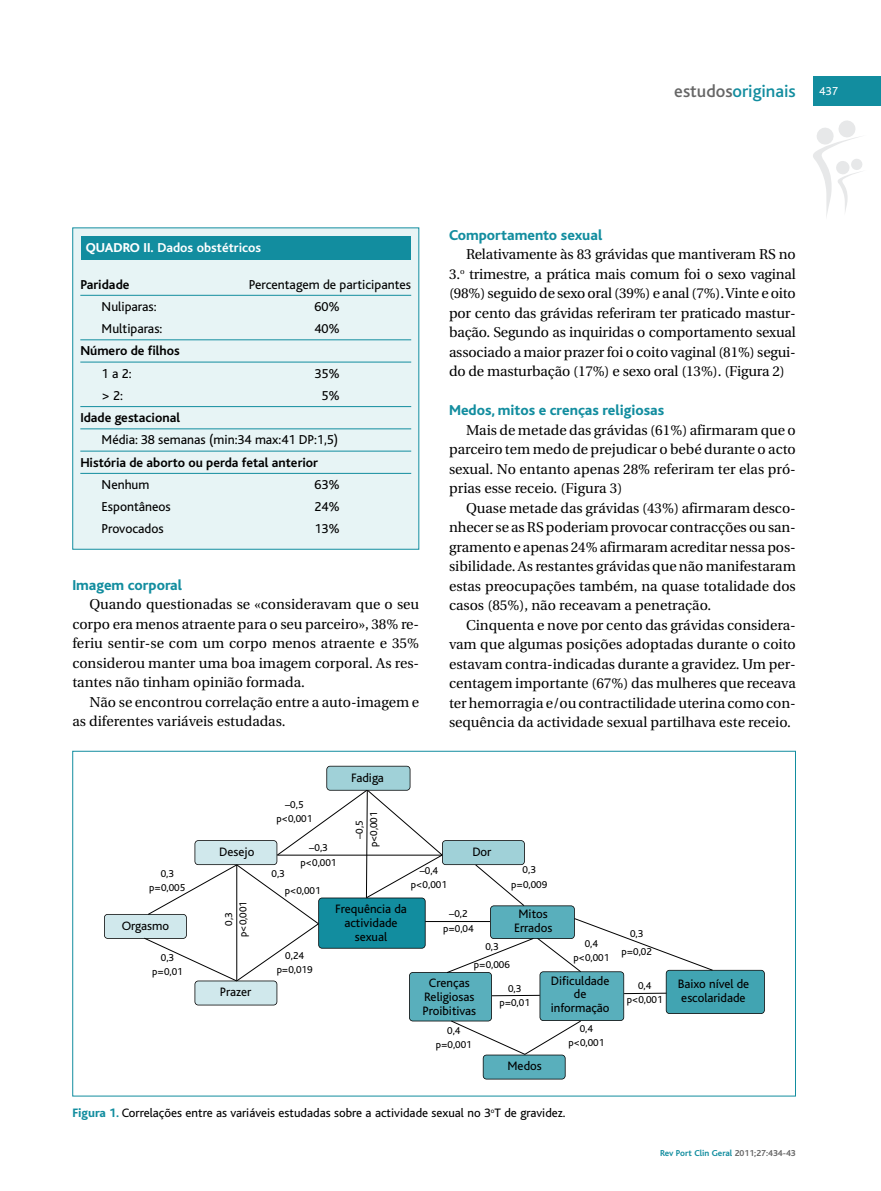
<style>
.page{position:relative;width:881px;height:1191px;background:#fff}
.page>*{position:absolute;margin:0;border:0;box-sizing:border-box;transform-origin:0 0}
.t1{font:500 18px "Bliss";color:#128d9f}
.t2{font:800 15px "Bliss";color:#128d9f}
.t3{font:14.25px/19.5px "Utopia";color:#000;text-align:justify}
.t4{font:13.5px "Bliss";color:#000}
.t5{font:700 13.5px "Bliss";color:#000}
.t6{font:700 13.5px "Bliss";color:#fff}
.t7{font:12.75px/14.2px "Bliss";color:#000;text-align:center}
.t8{font:12px "Bliss";color:#fff}
.t9{font:10.5px/14.2px "Bliss";color:#000;text-align:center}
.t10{font:700 9px "Bliss";color:#128d9f}
.s1{color:#666}
.s2{font-weight:800}
.s3{font-weight:800;color:#128d9f}
</style>
<div class="page">
<div style="left:326px;top:766px;width:84px;height:24px;background:#a0d1d8;border-radius:3px"></div>
<div style="left:326px;top:766px;width:84px;height:24px;border:2px solid #000;border-radius:4px"></div>
<div style="left:195px;top:981px;width:82px;height:24px;background:#d0e8ec;border-radius:3px"></div>
<div style="left:194px;top:980px;width:83px;height:25px;border:2px solid #000;border-radius:4px"></div>
<div style="left:104px;top:914px;width:82px;height:24px;background:#d0e8ec;border-radius:3px"></div>
<div style="left:104px;top:914px;width:83px;height:24px;border:2px solid #000;border-radius:4px"></div>
<div style="left:409px;top:972px;width:82px;height:49px;background:#59afbc;border-radius:3px"></div>
<div style="left:409px;top:972px;width:82px;height:49px;border:2px solid #000;border-radius:4px"></div>
<div style="left:483px;top:1055px;width:82px;height:24px;background:#59afbc;border-radius:3px"></div>
<div style="left:482px;top:1054px;width:83px;height:25px;border:2px solid #000;border-radius:4px"></div>
<div style="left:666px;top:970px;width:98px;height:43px;background:#41a4b2;border-radius:3px"></div>
<div style="left:665px;top:970px;width:99px;height:44px;border:2px solid #000;border-radius:4px"></div>
<div style="left:539px;top:971px;width:84px;height:49px;background:#59afbc;border-radius:3px"></div>
<div style="left:539px;top:971px;width:85px;height:50px;border:2px solid #000;border-radius:4px"></div>
<svg style="left:813px;top:120px;width:49px;height:97px"></svg>
<div style="left:812px;top:77px;width:68px;height:29px;background:#128d9f"></div>
<div style="left:73px;top:228px;width:345px;height:321px;background:#e7f4f5"></div>
<hr style="left:80px;top:295px;width:331px;height:1px;background:#128d9f">
<hr style="left:80px;top:339px;width:331px;height:1px;background:#128d9f">
<hr style="left:80px;top:362px;width:331px;height:1px;background:#128d9f">
<hr style="left:80px;top:406px;width:331px;height:1px;background:#128d9f">
<hr style="left:80px;top:428px;width:331px;height:1px;background:#128d9f">
<hr style="left:80px;top:451px;width:331px;height:1px;background:#128d9f">
<hr style="left:80px;top:473px;width:331px;height:1px;background:#128d9f">
<div style="left:81px;top:236px;width:329px;height:24px;background:#128d9f"></div>
<svg style="left:450px;top:1020px;width:131px;height:35px"></svg>
<svg style="left:143px;top:789px;width:570px;height:193px"></svg>
<hr style="left:491px;top:995px;width:48px;height:1px;background:#000">
<hr style="left:624px;top:992px;width:42px;height:2px;background:#000">
<hr style="left:277px;top:854px;width:165px;height:1px;background:#000">
<hr style="left:425px;top:921px;width:65px;height:1px;background:#000">
<p class="t1" style="left:674px;top:85px;width:123px"><span class="s1">estudos</span>originais</p>
<p class="t8" style="left:819px;top:87px;width:20px">437</p>
<p class="t6" style="left:86px;top:243px;width:177px"><span class="s2">QUADRO II.</span> Dados obstétricos</p>
<p class="t5" style="left:80px;top:280px;width:51px">Paridade</p>
<p class="t4" style="left:248px;top:280px;width:164px">Percentagem de participantes</p>
<p class="t4" style="left:102px;top:302px;width:56px">Nuliparas:</p>
<p class="t4" style="left:314px;top:302px;width:27px">60%</p>
<p class="t4" style="left:102px;top:324px;width:62px">Multiparas:</p>
<p class="t4" style="left:314px;top:324px;width:27px">40%</p>
<p class="t5" style="left:80px;top:346px;width:101px">Número de filhos</p>
<p class="t4" style="left:102px;top:369px;width:31px">1a2:</p>
<p class="t4" style="left:314px;top:369px;width:27px">35%</p>
<p class="t4" style="left:102px;top:391px;width:23px">&gt; 2:</p>
<p class="t4" style="left:321px;top:391px;width:20px">5%</p>
<p class="t5" style="left:80px;top:413px;width:101px">Idade gestacional</p>
<p class="t4" style="left:102px;top:435px;width:238px">Média: 38 semanas (min:34 max:41 DP:1,5)</p>
<p class="t5" style="left:80px;top:458px;width:239px">História de aborto ou perda fetal anterior</p>
<p class="t4" style="left:102px;top:480px;width:49px">Nenhum</p>
<p class="t4" style="left:314px;top:480px;width:27px">63%</p>
<p class="t4" style="left:102px;top:502px;width:71px">Espontâneos</p>
<p class="t4" style="left:314px;top:502px;width:27px">24%</p>
<p class="t4" style="left:102px;top:524px;width:64px">Provocados</p>
<p class="t4" style="left:314px;top:524px;width:27px">13%</p>
<p class="t2" style="left:72px;top:580px;width:111px">Imagem corporal</p>
<p class="t3" style="left:72px;top:596px;width:348px;text-indent:17px">Quando questionadas se «consideravam que o seu corpo era menos atraente para o seu parceiro», 38% re&shy;feriu sentir-se com um corpo menos atraente e 35% considerou manter uma boa imagem corporal. As res&shy;tantes não tinham opinião formada.</p>
<p class="t3" style="left:72px;top:693px;width:348px;text-indent:17px">Não se encontrou correlação entre a auto-imagem e as diferentes variáveis estudadas.</p>
<p class="t7" style="left:351px;top:771px;width:34px">Fadiga</p>
<p class="t2" style="left:449px;top:230px;width:155px">Comportamento sexual</p>
<p class="t3" style="left:449px;top:246px;width:348px;text-indent:17px">Relativamente às 83 grávidas que mantiveram RS no 3.<sup>o</sup> trimestre, a prática mais comum foi o sexo vaginal (98%) seguido de sexo oral (39%) e anal (7%).Vinte e oito por cento das grávidas referiram ter praticado mastur&shy;bação. Segundo as inquiridas o comportamento sexual associado a maior prazer foi o coito vaginal (81%) segui&shy;do de masturbação (17%) e sexo oral (13%). (Figura 2)</p>
<p class="t2" style="left:449px;top:405px;width:217px">Medos, mitos e crenças religiosas</p>
<p class="t3" style="left:449px;top:421px;width:348px;text-indent:17px">Mais de metade das grávidas (61%) afirmaram que o parceiro tem medo de prejudicar o bebé durante o acto sexual. No entanto apenas 28% referiram ter elas pró&shy;prias esse receio. (Figura 3)</p>
<p class="t3" style="left:449px;top:499px;width:348px;text-indent:17px">Quase metade das grávidas (43%) afirmaram desco&shy;nhecer se as RS poderiam provocar contracções ou san&shy;gramento e apenas 24% afirmaram acreditar nessa pos&shy;sibilidade. As restantes grávidas que não manifestaram estas preocupações também, na quase totalidade dos casos (85%), não receavam a penetração.</p>
<p class="t3" style="left:449px;top:616px;width:348px;text-indent:17px">Cinquenta e nove por cento das grávidas considera&shy;vam que algumas posições adoptadas durante o coito estavam contra-indicadas durante a gravidez. Um per&shy;centagem importante (67%) das mulheres que receava ter hemorragia e/ou contractilidade uterina como con&shy;sequência da actividade sexual partilhava este receio.</p>
<p class="t9" style="left:149px;top:867px;width:37px">0,3 p=0,005</p>
<p class="t7" style="left:219px;top:846px;width:37px">Desejo</p>
<p class="t9" style="left:276px;top:798px;width:37px">–0,5 p&lt;0,001</p>
<p class="t9" style="left:300px;top:842px;width:37px">–0,3 p&lt;0,001</p>
<p class="t9" style="left:284px;top:866px;width:37px;line-height:17.5px;text-align:left;text-indent:-13px">0,3 p&lt;0,001</p>
<p class="t9" style="left:353px;top:847px;width:37px;rotate:-90deg">–0,5 p&lt;0,001</p>
<p class="t9" style="left:411px;top:864px;width:37px">–0,4 p&lt;0,001</p>
<p class="t7" style="left:472px;top:846px;width:21px">Dor</p>
<p class="t9" style="left:511px;top:864px;width:37px">0,3 p=0,009</p>
<p class="t7" style="left:122px;top:920px;width:49px">Orgasmo</p>
<p class="t9" style="left:223px;top:937px;width:37px;rotate:-90deg">0,3 p&lt;0,001</p>
<p class="t9" style="left:152px;top:952px;width:32px">0,3 p=0,01</p>
<p class="t9" style="left:276px;top:949px;width:37px">0,24 p=0,019</p>
<p class="t7" style="left:220px;top:986px;width:33px">Prazer</p>
<p class="t7" style="left:335px;top:903px;width:73px">Frequência da actividade sexual</p>
<p class="t9" style="left:443px;top:908px;width:32px">–0,2 p=0,04</p>
<p class="t7" style="left:514px;top:908px;width:40px">Mitos<br>Errados</p>
<p class="t9" style="left:474px;top:939px;width:37px;line-height:18px">0,3 p=0,006</p>
<p class="t9" style="left:573px;top:937px;width:37px">0,4 p&lt;0,001</p>
<p class="t7" style="left:422px;top:977px;width:55px">Crenças<br>Religiosas<br>Proibitivas</p>
<p class="t7" style="left:550px;top:975px;width:60px;line-height:13.5px">Dificuldade de informação</p>
<p class="t9" style="left:499px;top:982px;width:32px">0,3 p=0,01</p>
<p class="t9" style="left:435px;top:1024px;width:37px">0,4 p=0,001</p>
<p class="t9" style="left:568px;top:1022px;width:37px">0,4 p&lt;0,001</p>
<p class="t7" style="left:507px;top:1060px;width:36px">Medos</p>
<p class="t9" style="left:621px;top:926px;width:32px;line-height:18px">0,3 p=0,02</p>
<p class="t9" style="left:626px;top:979px;width:37px">0,4 p&lt;0,001</p>
<p class="t7" style="left:677px;top:978px;width:73px;text-align:left">Baixo nível de escolaridade</p>
<p class="t7" style="left:72px;top:1107px;width:494px"><span class="s3">Figura 1.</span> Correlações entre as variáveis estudadas sobre a actividade sexual no 3<sup>o</sup>T de gravidez.</p>
<p class="t10" style="left:659px;top:1149px;width:137px">Rev Port Clin Geral <span class="s1">2011;27:434-43</span></p>
</div>
